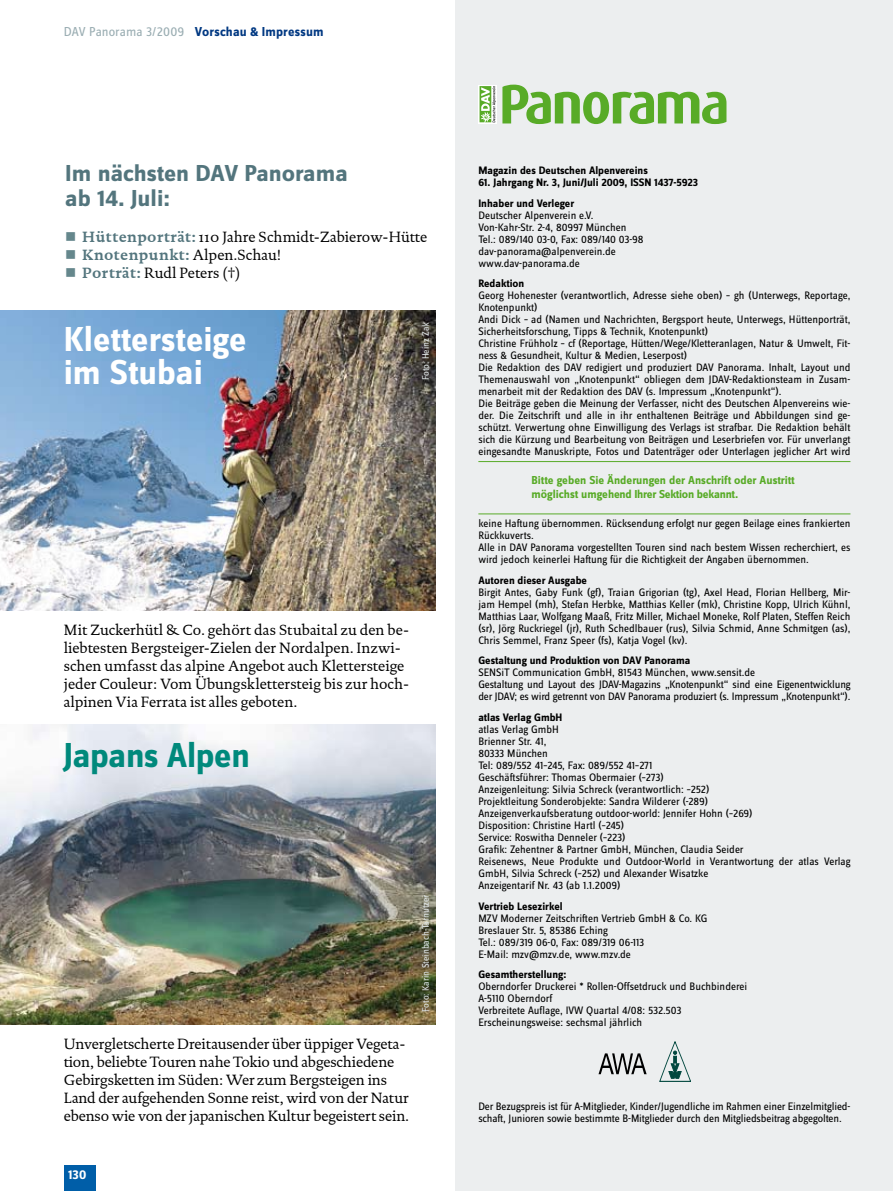
<style>
.page{position:relative;width:893px;height:1191px;background:#fff}
.page>*{position:absolute;margin:0;border:0;box-sizing:border-box;transform-origin:0 0}
.t1{font:700 36px/33px "Zine Sans Dis";color:#fff}
.t2{font:700 36px "Zine Sans Dis";letter-spacing:-.01em;color:#00897c}
.t3{font:700 24px/25.2px "Zine Sans Dis";color:#53757d;scale:1.05 1}
.t4{font:15px/18px "DTL Documenta ST";letter-spacing:-.005em;color:#000}
.t5{font:700 15px "DTL Documenta ST";letter-spacing:.03em;color:#53757d}
.t6{font:700 13.5px "Zine Sans Dis";letter-spacing:.01em;color:#003882}
.t7{font:700 13.5px "Zine Sans Dis";color:#fff}
.t8{font:700 12px/14.4px "Zine Sans Dis";color:#58ab27}
.t9{font:11.25px/12px "Zine Sans Dis";color:#000}
.t10{font:700 11.25px/20.5px "Zine Sans Dis";color:#000}
.t11{font:9.75px "Zine Sans Dis";color:#e0e6e8}
.s1{font-weight:400;color:#9baeb3}
.s2{color:#65878c}
.s3{font-weight:700;color:#53757d}
.s4{font-weight:400;color:#000}
</style>
<div class="page">
<img style="left:0;top:725px;width:436px;height:299px">
<div style="left:455px;top:0;width:438px;height:1191px;background:#eceeef"></div>
<svg style="left:659px;top:1041px;width:32px;height:40px"></svg>
<svg style="left:598px;top:1053px;width:49px;height:21px"></svg>
<svg style="left:502px;top:85px;width:224px;height:39px"></svg>
<div style="left:478px;top:85px;width:19px;height:38px;background:#b3d89c"></div>
<svg style="left:480px;top:86px;width:16px;height:36px"></svg>
<hr style="left:478px;top:461px;width:372px;height:1px;background:#58ab27">
<hr style="left:478px;top:513px;width:372px;height:1px;background:#58ab27">
<img style="left:0;top:311px;width:436px;height:299px">
<div style="left:64px;top:1165px;width:32px;height:26px;background:#005ea8"></div>
<p class="t6" style="left:64px;top:25px;width:261px"><span class="s1">DAV Panorama 3/2009</span> Vorschau &amp; Impressum</p>
<h2 class="t3" style="left:65px;top:162px;width:271px">Im nächsten DAV Panorama ab 14. Juli:</h2>
<h3 class="t4" style="left:65px;top:228px;width:364px"><span class="s2">■</span> <span class="s3">Hüttenporträt:</span> 110 Jahre Schmidt-Zabierow-Hütte</h3>
<h3 class="t5" style="left:65px;top:246px;width:217px"><span class="s2">■</span> Knotenpunkt: <span class="s4">Alpen.Schau!</span></h3>
<h3 class="t4" style="left:65px;top:264px;width:177px"><span class="s2">■</span> <span class="s3">Porträt:</span> Rudl Peters (†)</h3>
<h1 class="t1" style="left:64px;top:325px;width:184px">Klettersteige im Stubai</h1>
<p class="t11" style="left:420px;top:380px;width:60px;rotate:-90deg">Foto: Heinz Zak</p>
<p class="t4" style="left:64px;top:621px;width:347px">Mit Zuckerhütl &amp; Co. gehört das Stubaital zu den be&shy;liebtesten Bergsteiger-Zielen der Nordalpen. Inzwi&shy;schen umfasst das alpine Angebot auch Klettersteige jeder Couleur: Vom Übungsklettersteig bis zur hoch&shy;alpinen Via Ferrata ist alles geboten.</p>
<h1 class="t2" style="left:64px;top:736px;width:188px">Japans Alpen</h1>
<p class="t4" style="left:64px;top:1035px;width:347px">Unvergletscherte Dreitausender über üppiger Vegeta&shy;tion, beliebte Touren nahe Tokio und abgeschiedene Gebirgsketten im Süden: Wer zum Bergsteigen ins Land der aufgehenden Sonne reist, wird von der Natur ebenso wie von der japanischen Kultur begeistert sein.</p>
<p class="t11" style="left:420px;top:1012px;width:119px;rotate:-90deg">Foto: Karin Steinbach-Tarnutzer</p>
<p class="t7" style="left:68px;top:1167px;width:20px">130</p>
<p class="t10" style="left:478px;top:161px;width:171px">Magazin des Deutschen Alpenvereins</p>
<p class="t10" style="left:478px;top:173px;width:221px">61. Jahrgang Nr. 3, Juni/Juli 2009, ISSN 1437-5923<br>Inhaber und Verleger</p>
<p class="t9" style="left:478px;top:210px;width:167px">Deutscher Alpenverein e.V.<br>Von-Kahr-Str. 2-4, 80997 München<br>Tel.: 089/140 03-0, Fax: 089/140 03-98 dav-panorama@alpenverein.de www.dav-panorama.de</p>
<p class="t10" style="left:478px;top:274px;width:47px">Redaktion</p>
<p class="t9" style="left:478px;top:290px;width:374px">Georg Hohenester (verantwortlich, Adresse siehe oben) – gh (Unterwegs, Reportage, Knotenpunkt)<br>Andi Dick – ad (Namen und Nachrichten, Bergsport heute, Unterwegs, Hüttenporträt, Sicherheitsforschung, Tipps &amp; Technik, Knotenpunkt)<br>Christine Frühholz – cf (Reportage, Hütten/Wege/Kletteranlagen, Natur &amp; Umwelt, Fit&shy;ness &amp; Gesundheit, Kultur &amp; Medien, Leserpost)<br>Die Redaktion des DAV redigiert und produziert DAV Panorama. Inhalt, Layout und Themenauswahl von „Knotenpunkt“ obliegen dem JDAV-Redaktionsteam in Zusam&shy;menarbeit mit der Redaktion des DAV (s. Impressum „Knotenpunkt“).<br>Die Beiträge geben die Meinung der Verfasser, nicht des Deutschen Alpenvereins wie&shy;der. Die Zeitschrift und alle in ihr enthaltenen Beiträge und Abbildungen sind ge&shy;schützt. Verwertung ohne Einwilligung des Verlags ist strafbar. Die Redaktion behält sich die Kürzung und Bearbeitung von Beiträgen und Leserbriefen vor. Für unverlangt eingesandte Manuskripte, Fotos und Datenträger oder Unterlagen jeglicher Art wird</p>
<p class="t8" style="left:531px;top:473px;width:265px">Bitte geben Sie Änderungen der Anschrift oder Austritt möglichst umgehend Ihrer Sektion bekannt.</p>
<p class="t9" style="left:478px;top:518px;width:374px">keine Haftung übernommen. Rücksendung erfolgt nur gegen Beilage eines frankierten Rückkuverts.<br>Alle in DAV Panorama vorgestellten Touren sind nach bestem Wissen recherchiert, es wird jedoch keinerlei Haftung für die Richtigkeit der Angaben übernommen.</p>
<p class="t10" style="left:478px;top:570px;width:110px">Autoren dieser Ausgabe</p>
<p class="t9" style="left:478px;top:587px;width:374px;text-align:justify">Birgit Antes, Gaby Funk (gf), Traian Grigorian (tg), Axel Head, Florian Hellberg, Mir&shy;jam Hempel (mh), Stefan Herbke, Matthias Keller (mk), Christine Kopp, Ulrich Kühnl, Matthias Laar, Wolfgang Maaß, Fritz Miller, Michael Moneke, Rolf Platen, Steffen Reich (sr), Jörg Ruckriegel (jr), Ruth Schedlbauer (rus), Silvia Schmid, Anne Schmitgen (as), Chris Semmel, Franz Speer (fs), Katja Vogel (kv).</p>
<p class="t10" style="left:478px;top:651px;width:214px">Gestaltung und Produktion von DAV Panorama</p>
<p class="t9" style="left:478px;top:667px;width:374px">SENSiT Communication GmbH, 81543 München, www.sensit.de<br>Gestaltung und Layout des JDAV-Magazins „Knotenpunkt“ sind eine Eigenentwicklung der JDAV; es wird getrennt von DAV Panorama produziert (s. Impressum „Knotenpunkt“).</p>
<p class="t10" style="left:478px;top:707px;width:86px">atlas Verlag GmbH</p>
<p class="t9" style="left:478px;top:724px;width:374px">atlas Verlag GmbH<br>Brienner Str. 41,<br>80333 München<br>Tel: 089/552 41–245, Fax: 089/552 41–271<br>Geschäftsführer: Thomas Obermaier (–273)<br>Anzeigenleitung: Silvia Schreck (verantwortlich: –252)<br>Projektleitung Sonderobjekte: Sandra Wilderer (-289)<br>Anzeigenverkaufsberatung outdoor-world: Jennifer Hohn (–269)<br>Disposition: Christine Hartl (–245)<br>Service: Roswitha Denneler (–223)<br>Grafik: Zehentner &amp; Partner GmbH, München, Claudia Seider<br>Reisenews, Neue Produkte und Outdoor-World in Verantwortung der atlas Verlag GmbH, Silvia Schreck (–252) und Alexander Wisatzke<br>Anzeigentarif Nr. 43 (ab 1.1.2009)</p>
<p class="t10" style="left:478px;top:896px;width:86px">Vertrieb Lesezirkel</p>
<p class="t9" style="left:478px;top:912px;width:231px">MZV Moderner Zeitschriften Vertrieb GmbH &amp; Co. KG Breslauer Str. 5, 85386 Eching<br>Tel.: 089/319 06-0, Fax: 089/319 06-113<br>E-Mail: mzv@mzv.de, www.mzv.de</p>
<p class="t10" style="left:478px;top:965px;width:90px">Gesamtherstellung:</p>
<p class="t9" style="left:478px;top:981px;width:270px">Oberndorfer Druckerei * Rollen-Offsetdruck und Buchbinderei A-5110 Oberndorf<br>Verbreitete Auflage, IVW Quartal 4/08: 532.503<br>Erscheinungsweise: sechsmal jährlich</p>
<p class="t9" style="left:478px;top:1100px;width:374px">Der Bezugspreis ist für A-Mitglieder, Kinder/Jugendliche im Rahmen einer Einzelmitglied&shy;schaft, Junioren sowie bestimmte B-Mitglieder durch den Mitgliedsbeitrag abgegolten.</p>
</div>
